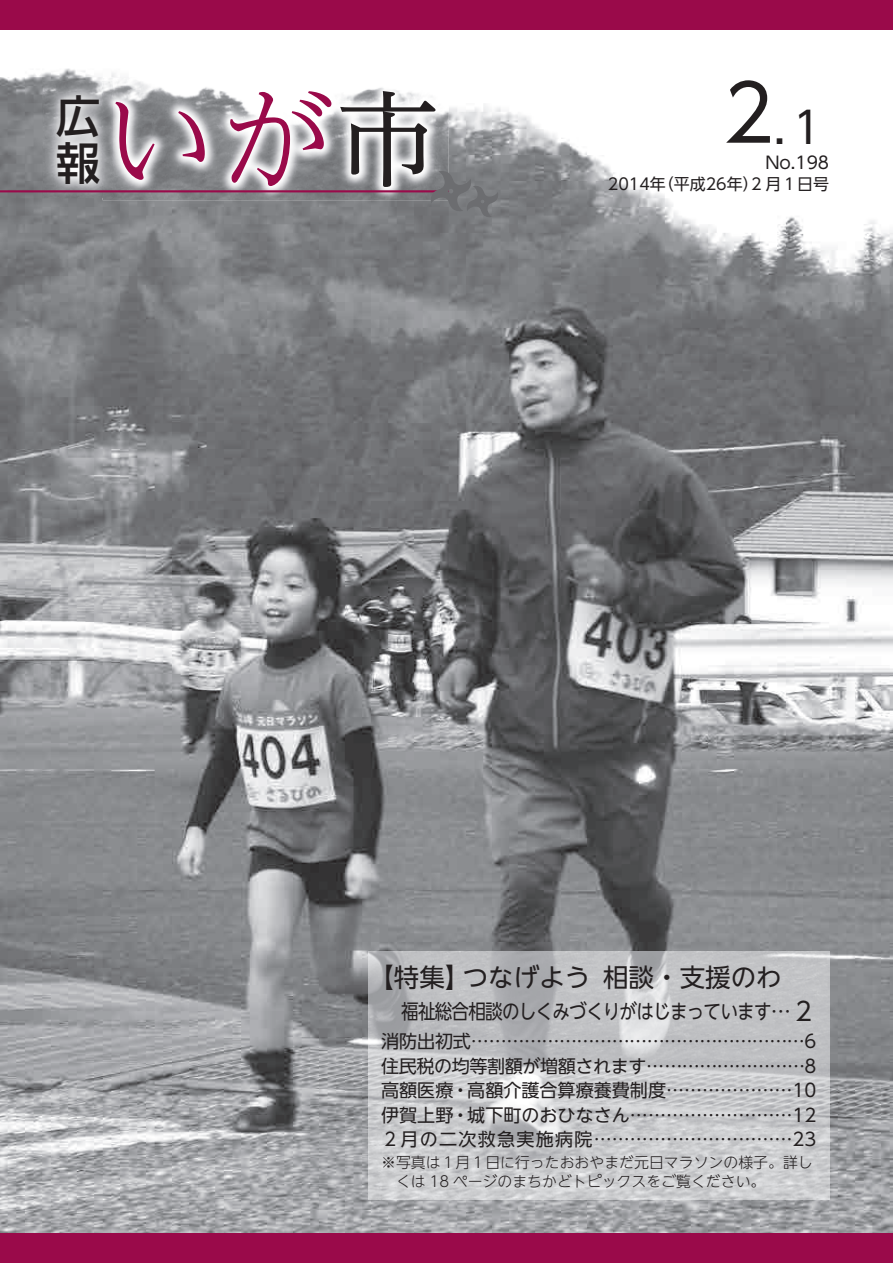
<style>
.page{position:relative;width:893px;height:1263px;background:#fff}
.page>*{position:absolute;margin:0;border:0;box-sizing:border-box;transform-origin:0 0}
.t1{font:300 117px "UD Reimin Pro";color:#9a0a4a}
.t2{font:500 44.7px/47.2px "UD Shin Go NT Pro";color:#231f20}
.t3{font:43.65px "UD Shin Go NT Pro";color:#231f20}
.t4{font:25.5px "UD Shin Go NT Pro";color:#231f20}
.t5{font:20.25px "UD Shin Go NT Pro";letter-spacing:-.045em;color:#231f20;scale:.87 1}
.t6{font:18px/24.5px "UD Shin Go NT Pro";color:#231f20;text-align:justify}
.t7{font:16.95px "UD Shin Go NT Pro";color:#231f20}
.t8{font:15.9px "UD Shin Go NT Pro";color:#231f20}
.t9{font:300 14.85px/19.2px "UD Shin Go NT Pro";color:#231f20}
.s1{font-weight:400;font-size:104.1px;color:#231f20}
.s2{font-size:77.55px}
</style>
<div class="page">
<img style="left:0;top:68px;width:893px;height:1165px">
<div style="left:0;top:0;width:893px;height:30px;background:#9a0a4a"></div>
<div style="left:0;top:1233px;width:893px;height:30px;background:#9a0a4a"></div>
<img style="left:103px;top:78px;width:346px;height:122px">
<img style="left:44px;top:81px;width:69px;height:116px">
<hr style="left:0;top:190px;width:449px;height:2px;background:#9a0a4a">
<svg style="left:430px;top:170px;width:69px;height:48px;background:#76777b"></svg>
<img style="left:368px;top:951px;width:461px;height:248px">
<h2 class="t2" style="left:56px;top:91px;width:45px">広報</h2>
<h1 class="t1" style="left:101px;top:44px;width:340px">いが<span class="s1">市</span></h1>
<h3 class="t3" style="left:723px;top:92px;width:108px"><span class="s2">2</span>.１</h3>
<p class="t7" style="left:765px;top:149px;width:65px">No.198</p>
<p class="t8" style="left:608px;top:171px;width:223px">2014 （年平成26年 2）月１日号</p>
<h3 class="t4" style="left:368px;top:956px;width:104px">【特集】</h3>
<h3 class="t4" style="left:463px;top:956px;width:129px">つなげよう</h3>
<h3 class="t4" style="left:603px;top:956px;width:180px">相談・支援のわ</h3>
<h3 class="t4" style="left:791px;top:990px;width:27px">２</h3>
<p class="t5" style="left:401px;top:995px;width:449px">福祉総合相談のしくみづくりがはじまっています...</p>
<p class="t6" style="left:381px;top:1028px;width:437px">消防出初式.........................................................6住民税の均等割額が増額されます...........................8高額医療・高額介護合算療養費制度.....................10伊賀上野・城下町のおひなさん...........................12<br>２月の二次救急実施病院.................................23</p>
<p class="t9" style="left:381px;top:1152px;width:433px">※写真は１月１日に行ったおおやまだ元日マラソンの様子。詳し　くは 18 ページのまちかどトピックスをご覧ください。</p>
</div>
